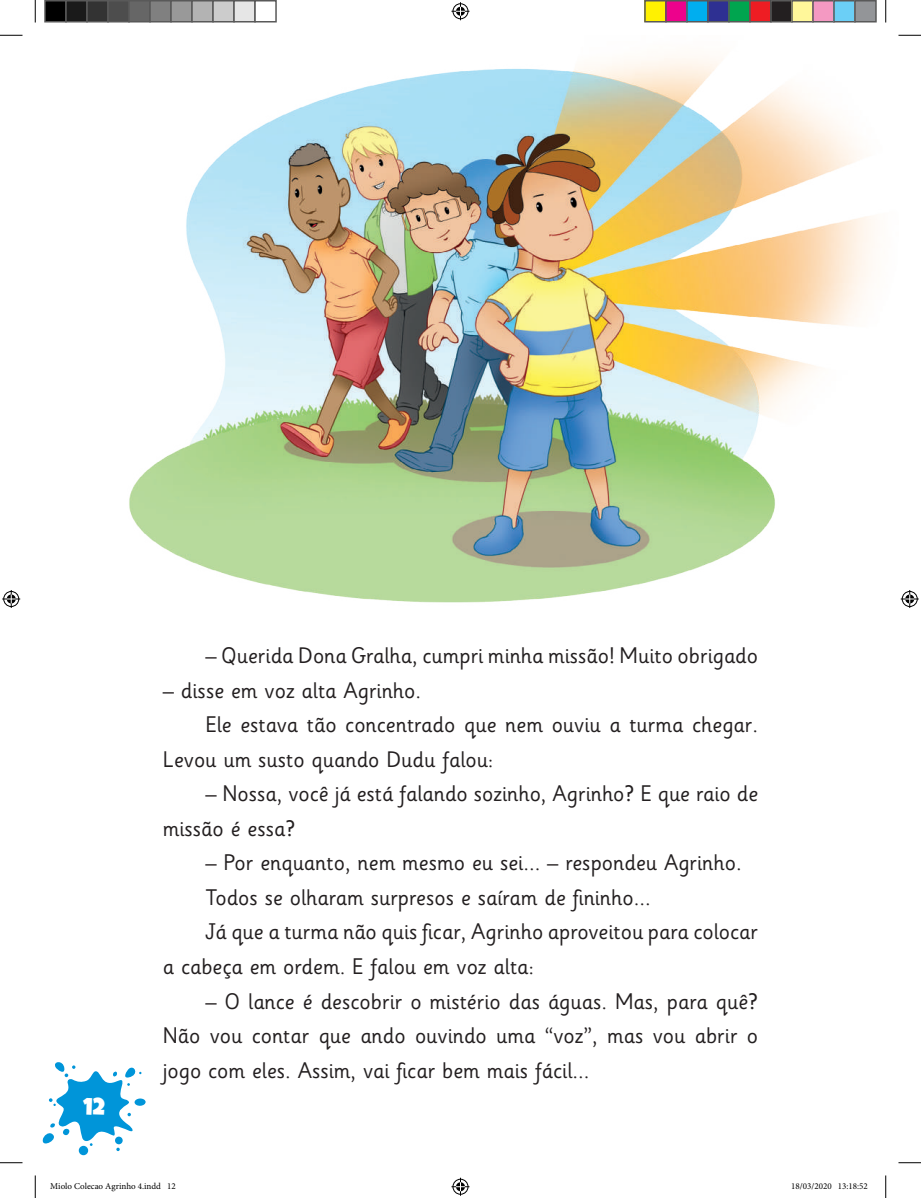
<style>
.page{position:relative;width:921px;height:1198px;background:#fff}
.page>*{position:absolute;margin:0;border:0;box-sizing:border-box;transform-origin:0 0}
.t1{font:24px "Luckiest Guy";color:#fff}
.t2{font:22.5px/34.5px "Sassoon Infant Std";color:#231f20}
.t3{font:9px "Minion Pro";color:#000}
</style>
<div class="page">
<img style="left:129px;top:56px;width:746px;height:547px">
<svg style="left:0;top:35px;width:22px;height:1px"></svg>
<svg style="left:898px;top:35px;width:23px;height:1px"></svg>
<svg style="left:0;top:1162px;width:22px;height:1px"></svg>
<svg style="left:898px;top:1162px;width:23px;height:1px"></svg>
<svg style="left:35px;top:0;width:1px;height:23px"></svg>
<svg style="left:885px;top:0;width:1px;height:23px"></svg>
<svg style="left:885px;top:1175px;width:1px;height:22px"></svg>
<svg style="left:451px;top:2px;width:18px;height:18px"></svg>
<svg style="left:451px;top:1177px;width:18px;height:18px"></svg>
<svg style="left:2px;top:590px;width:18px;height:18px"></svg>
<svg style="left:901px;top:590px;width:18px;height:18px"></svg>
<div style="left:45px;top:1px;width:21px;height:21px;background:#000"></div>
<div style="left:44px;top:0;width:23px;height:22px;border:2px solid #595959"></div>
<div style="left:66px;top:1px;width:21px;height:21px;background:#1a1a1a"></div>
<div style="left:65px;top:0;width:23px;height:22px;border:2px solid #595959"></div>
<div style="left:87px;top:1px;width:21px;height:21px;background:#333"></div>
<div style="left:86px;top:0;width:23px;height:22px;border:2px solid #595959"></div>
<div style="left:108px;top:1px;width:21px;height:21px;background:#4d4d4d"></div>
<div style="left:107px;top:0;width:23px;height:22px;border:2px solid #595959"></div>
<div style="left:129px;top:1px;width:21px;height:21px;background:#666"></div>
<div style="left:128px;top:0;width:23px;height:22px;border:2px solid #595959"></div>
<div style="left:150px;top:1px;width:21px;height:21px;background:#808080"></div>
<div style="left:149px;top:0;width:23px;height:22px;border:2px solid #595959"></div>
<div style="left:171px;top:1px;width:21px;height:21px;background:#999"></div>
<div style="left:170px;top:0;width:23px;height:22px;border:2px solid #595959"></div>
<div style="left:192px;top:1px;width:21px;height:21px;background:#b3b3b3"></div>
<div style="left:191px;top:0;width:23px;height:22px;border:2px solid #595959"></div>
<div style="left:213px;top:1px;width:21px;height:21px;background:#ccc"></div>
<div style="left:212px;top:0;width:23px;height:22px;border:2px solid #595959"></div>
<div style="left:234px;top:1px;width:21px;height:21px;background:#e6e6e6"></div>
<div style="left:233px;top:0;width:23px;height:22px;border:2px solid #595959"></div>
<div style="left:254px;top:0;width:23px;height:22px;border:2px solid #595959"></div>
<div style="left:645px;top:1px;width:21px;height:21px;background:#fff101"></div>
<div style="left:644px;top:0;width:23px;height:22px;border:2px solid #595959"></div>
<div style="left:666px;top:1px;width:21px;height:21px;background:#ed028c"></div>
<div style="left:665px;top:0;width:23px;height:22px;border:2px solid #595959"></div>
<div style="left:687px;top:1px;width:21px;height:21px;background:#00aeef"></div>
<div style="left:686px;top:0;width:23px;height:22px;border:2px solid #595959"></div>
<div style="left:708px;top:1px;width:21px;height:21px;background:#2e3092"></div>
<div style="left:707px;top:0;width:23px;height:22px;border:2px solid #595959"></div>
<div style="left:729px;top:1px;width:21px;height:21px;background:#00a54f"></div>
<div style="left:728px;top:0;width:23px;height:22px;border:2px solid #595959"></div>
<div style="left:750px;top:1px;width:21px;height:21px;background:#ee1d23"></div>
<div style="left:749px;top:0;width:23px;height:22px;border:2px solid #595959"></div>
<div style="left:771px;top:1px;width:21px;height:21px;background:#231f20"></div>
<div style="left:770px;top:0;width:23px;height:22px;border:2px solid #595959"></div>
<div style="left:792px;top:1px;width:21px;height:21px;background:#fff79a"></div>
<div style="left:791px;top:0;width:23px;height:22px;border:2px solid #595959"></div>
<div style="left:813px;top:1px;width:21px;height:21px;background:#f499c2"></div>
<div style="left:812px;top:0;width:23px;height:22px;border:2px solid #595959"></div>
<div style="left:834px;top:1px;width:21px;height:21px;background:#6bcff6"></div>
<div style="left:833px;top:0;width:23px;height:22px;border:2px solid #595959"></div>
<div style="left:855px;top:1px;width:21px;height:21px;background:#939598"></div>
<div style="left:854px;top:0;width:23px;height:22px;border:2px solid #595959"></div>
<svg style="left:35px;top:1062px;width:111px;height:135px"></svg>
<p class="t1" style="left:83px;top:1090px;width:23px">12</p>
<p class="t2" style="left:205px;top:638px;width:554px">– Querida Dona Gralha, cumpri minha missão! Muito obrigado</p>
<p class="t2" style="left:163px;top:673px;width:260px">– disse em voz alta Agrinho.</p>
<p class="t2" style="left:205px;top:707px;width:554px">Ele estava tão concentrado que nem ouviu a turma chegar.</p>
<p class="t2" style="left:163px;top:742px;width:332px">Levou um susto quando Dudu falou:</p>
<p class="t2" style="left:163px;top:776px;width:597px;text-indent:43px">– Nossa, você já está falando sozinho, Agrinho? E que raio de missão é essa?</p>
<p class="t2" style="left:205px;top:845px;width:538px">– Por enquanto, nem mesmo eu sei... – respondeu Agrinho.</p>
<p class="t2" style="left:205px;top:880px;width:447px">Todos se olharam surpresos e saíram de fininho...</p>
<p class="t2" style="left:205px;top:914px;width:554px">Já que a turma não quis ficar, Agrinho aproveitou para colocar</p>
<p class="t2" style="left:163px;top:949px;width:373px">a cabeça em ordem. E falou em voz alta:</p>
<p class="t2" style="left:163px;top:983px;width:597px;text-align:justify;text-indent:43px">– O lance é descobrir o mistério das águas. Mas, para quê?<br>Não vou contar que ando ouvindo uma “voz”, mas vou abrir o jogo com eles. Assim, vai ficar bem mais fácil...</p>
<p class="t3" style="left:50px;top:1179px;width:127px">Miolo Colecao Agrinho 4.indd 12</p>
<p class="t3" style="left:791px;top:1179px;width:78px">18/03/2020 13:18:52</p>
</div>
